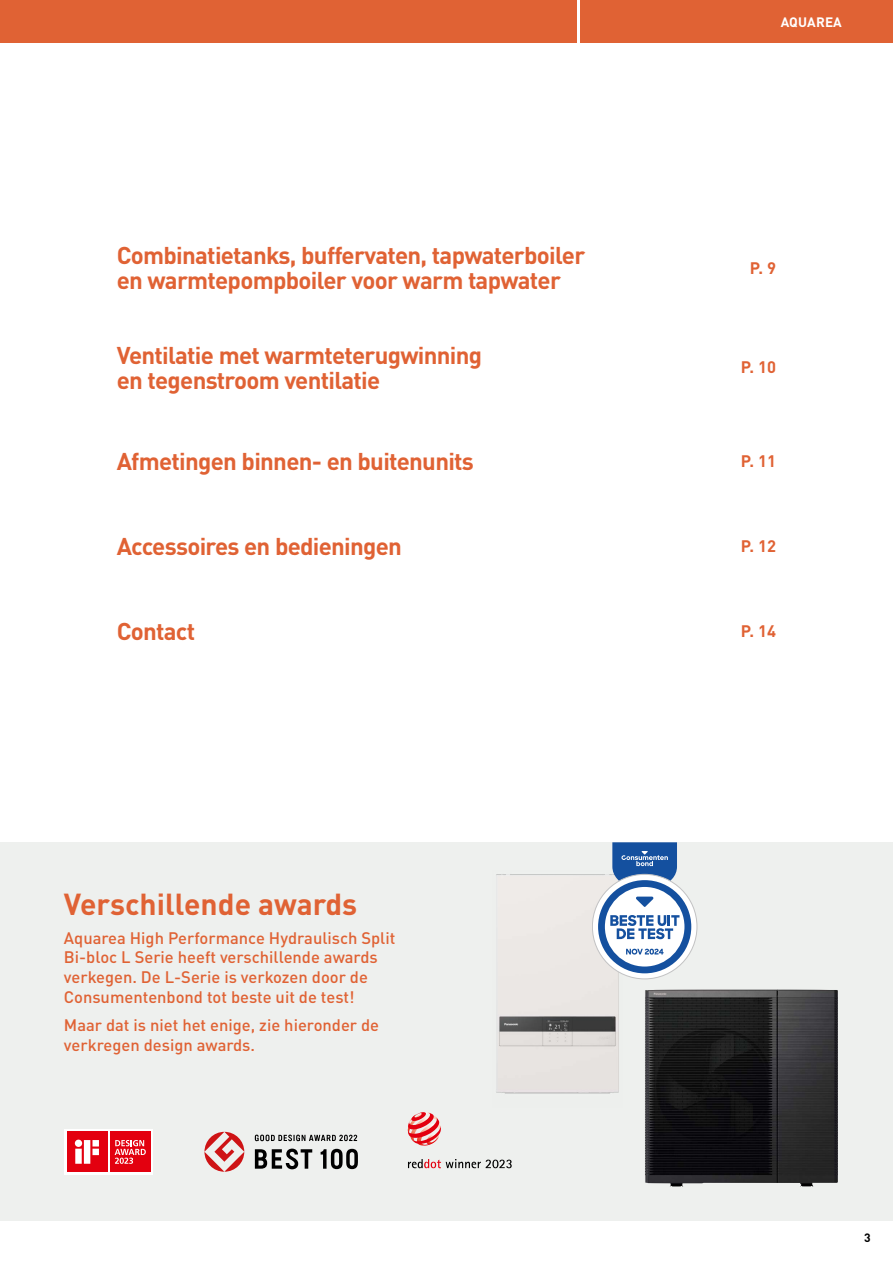
<style>
.page{position:relative;width:893px;height:1263px;background:#fff}
.page>*{position:absolute;margin:0;border:0;box-sizing:border-box;transform-origin:0 0}
.t1{font:700 30px "DIN Pro";color:#e06234}
.t2{font:700 24px/25.5px "DIN Pro";letter-spacing:-.03em;color:#e06234}
.t3{font:500 16.5px/19.8px "DIN Pro";color:#e06234}
.t4{font:700 16.5px "DIN Pro";color:#e06234}
.t5{font:700 13.5px "DIN Pro";letter-spacing:.01em;color:#fff}
.t6{font:700 12px "DIN Pro";color:#000}
</style>
<div class="page">
<div style="left:0;top:842px;width:893px;height:378px;background:#eef0ee"></div>
<img style="left:645px;top:989px;width:193px;height:197px">
<svg style="left:408px;top:1159px;width:104px;height:9px"></svg>
<svg style="left:408px;top:1112px;width:33px;height:33px"></svg>
<svg style="left:204px;top:1132px;width:40px;height:40px"></svg>
<svg style="left:255px;top:1134px;width:103px;height:35px"></svg>
<div style="left:64px;top:1129px;width:89px;height:45px;background:#fff"></div>
<div style="left:67px;top:1131px;width:41px;height:41px;background:#e3000f"></div>
<svg style="left:75px;top:1139px;width:24px;height:25px"></svg>
<div style="left:110px;top:1131px;width:41px;height:41px;background:#e3000f"></div>
<svg style="left:115px;top:1140px;width:31px;height:24px"></svg>
<img style="left:496px;top:874px;width:127px;height:220px">
<svg style="left:592px;top:874px;width:105px;height:105px"></svg>
<div style="left:598px;top:880px;width:93px;height:93px;background:#14509f;border-radius:50%"></div>
<div style="left:605px;top:887px;width:79px;height:79px;background:#fff;border-radius:50%"></div>
<svg style="left:610px;top:915px;width:69px;height:24px"></svg>
<svg style="left:626px;top:949px;width:38px;height:5px"></svg>
<svg style="left:612px;top:842px;width:65px;height:65px"></svg>
<div style="left:580px;top:0;width:313px;height:43px;background:#e06234"></div>
<div style="left:0;top:0;width:576px;height:43px;background:#e06234"></div>
<h2 class="t2" style="left:117px;top:241px;width:470px">Combinatietanks, buffervaten, tapwaterboiler en warmtepompboiler voor warm tapwater</h2>
<h2 class="t2" style="left:117px;top:341px;width:367px">Ventilatie met warmteterugwinning en tegenstroom ventilatie</h2>
<p class="t5" style="left:781px;top:12px;width:63px">AQUAREA</p>
<p class="t4" style="left:750px;top:255px;width:28px">P. 9</p>
<p class="t4" style="left:741px;top:355px;width:37px">P. 10</p>
<h2 class="t2" style="left:117px;top:447px;width:359px">Afmetingen binnen- en buitenunits</h2>
<p class="t4" style="left:741px;top:448px;width:37px">P. 11</p>
<h2 class="t2" style="left:117px;top:532px;width:287px">Accessoires en bedieningen</h2>
<p class="t4" style="left:741px;top:533px;width:37px">P. 12</p>
<h2 class="t2" style="left:117px;top:617px;width:80px">Contact</h2>
<p class="t4" style="left:741px;top:618px;width:37px">P. 14</p>
<h1 class="t1" style="left:64px;top:881px;width:295px">Verschillende awards</h1>
<p class="t3" style="left:64px;top:927px;width:333px">Aquarea High Performance Hydraulisch Split Bi-bloc L Serie heeft verschillende awards verkegen. De L-Serie is verkozen door de Consumentenbond tot beste uit de test!</p>
<p class="t3" style="left:64px;top:1014px;width:317px">Maar dat is niet het enige, zie hieronder de verkregen design awards.</p>
<p class="t6" style="left:864px;top:1229px;width:8px">3</p>
</div>
